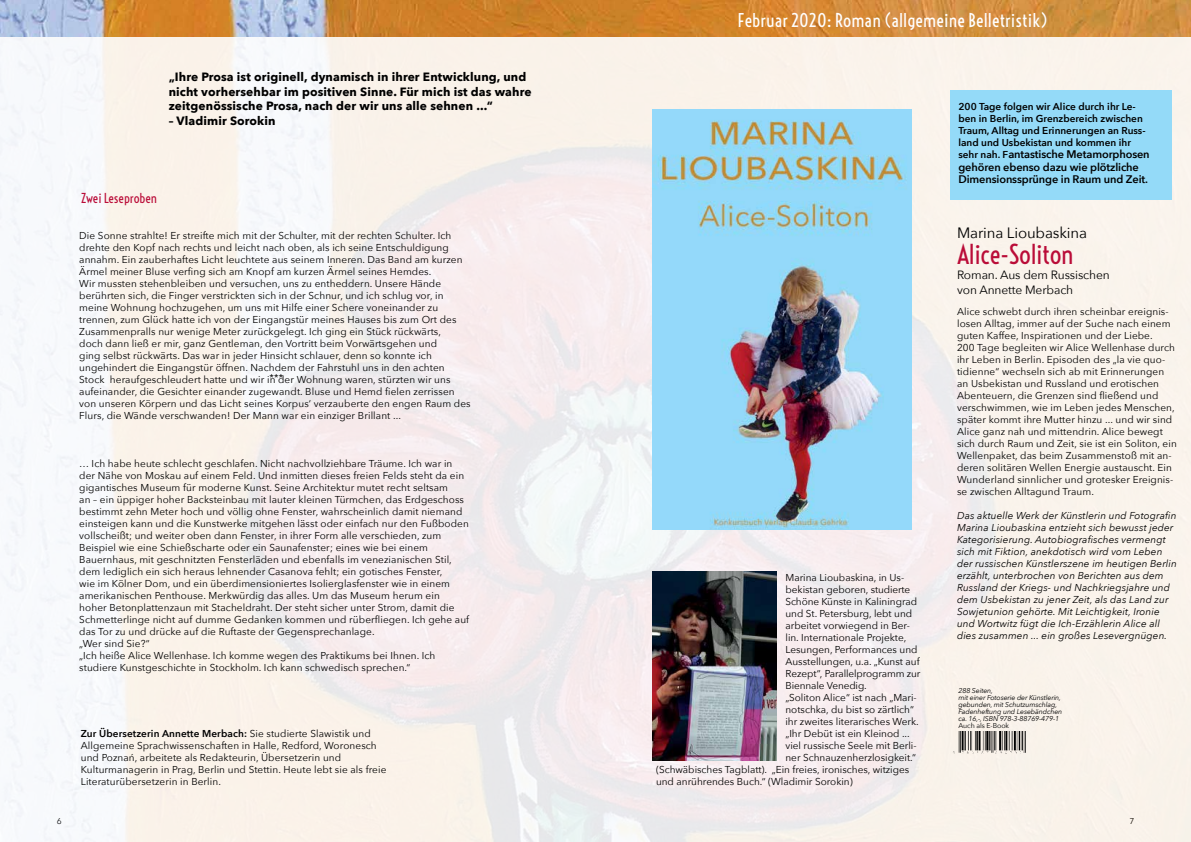
<style>
.page{position:relative;width:1191px;height:842px;background:#fff}
.page>*{position:absolute;margin:0;border:0;box-sizing:border-box;transform-origin:0 0}
.t1{font:26px "Voltaire";letter-spacing:-.02em;color:#ba0c38}
.t2{font:18px "Voltaire";color:#fff}
.t3{font:15px "Avenir Next";letter-spacing:-.01em;color:#000}
.t4{font:13px "Voltaire";letter-spacing:-.01em;color:#ba0c38}
.t5{font:700 12px/14.4px "Avenir Next";letter-spacing:.01em;color:#000}
.t6{font:12px/15px "Avenir Next";letter-spacing:-.01em;color:#000}
.t7{font:600 11px/12.5px "Avenir Next";letter-spacing:-.01em;color:#000}
.t8{font:10px/12px "Avenir Next";letter-spacing:.01em;color:#000}
.t9{font:italic 10px/12px "Avenir Next";letter-spacing:.01em;color:#000}
.t10{font:600 10px/12px "Avenir Next";color:#000}
.t11{font:10px "Avenir Next";letter-spacing:-.01em;color:#000}
.t12{font:8.5px "Avenir Next";color:#000}
.t13{font:italic 7px/7px "Avenir Next";letter-spacing:-.015em;color:#000}
.t14{font:7px "Avenir Next";letter-spacing:-.01em;color:#000}
.s1{font-weight:600}
.s2{font-size:10px}
</style>
<div class="page">
<img style="left:0;top:37px;width:1191px;height:805px">
<div style="left:950px;top:91px;width:221px;height:109px;background:#94daf8"></div>
<img style="left:0;top:0;width:1191px;height:37px">
<img style="left:951px;top:732px;width:74px;height:22px">
<img style="left:652px;top:571px;width:125px;height:189px">
<img style="left:653px;top:109px;width:258px;height:421px">
<p class="t5" style="left:169px;top:70px;width:364px">„Ihre Prosa ist originell, dynamisch in ihrer Entwicklung, und nicht vorhersehbar im positiven Sinne. Für mich ist das wahre zeitgenössische Prosa, nach der wir uns alle sehnen ...“</p>
<p class="t5" style="left:169px;top:113px;width:108px">– Vladimir Sorokin</p>
<h3 class="t4" style="left:81px;top:190px;width:78px">Zwei Leseproben</h3>
<p class="t8" style="left:79px;top:229px;width:393px">Die Sonne strahlte! Er streifte mich mit der Schulter, mit der rechten Schulter. Ich drehte den Kopf nach rechts und leicht nach oben, als ich seine Entschuldigung annahm. Ein zauberhaftes Licht leuchtete aus seinem Inneren. Das Band am kurzen Ärmel meiner Bluse verfing sich am Knopf am kurzen Ärmel seines Hemdes.<br>Wir mussten stehenbleiben und versuchen, uns zu entheddern. Unsere Hände berührten sich, die Finger verstrickten sich in der Schnur, und ich schlug vor, in meine Wohnung hochzugehen, um uns mit Hilfe einer Schere voneinander zu trennen, zum Glück hatte ich von der Eingangstür meines Hauses bis zum Ort des Zusammenpralls nur wenige Meter zurückgelegt. Ich ging ein Stück rückwärts,<br>doch dann ließ er mir, ganz Gentleman, den Vortritt beim Vorwärtsgehen und<br>ging selbst rückwärts. Das war in jeder Hinsicht schlauer, denn so konnte ich ungehindert die Eingangstür öffnen. Nachdem der Fahrstuhl uns in den achten Stock heraufgeschleudert hatte und wir in der Wohnung waren, stürzten wir uns aufeinander, die Gesichter einander zugewandt. Bluse und Hemd fielen zerrissen von unseren Körpern und das Licht seines Korpus‘ verzauberte den engen Raum des Flurs, die Wände verschwanden! Der Mann war ein einziger Brillant ...</p>
<p class="t8" style="left:79px;top:457px;width:391px">… Ich habe heute schlecht geschlafen. Nicht nachvollziehbare Träume. Ich war in der Nähe von Moskau auf einem Feld. Und inmitten dieses freien Felds steht da ein gigantisches Museum für moderne Kunst. Seine Architektur mutet recht seltsam<br>an – ein üppiger hoher Backsteinbau mit lauter kleinen Türmchen, das Erdgeschoss bestimmt zehn Meter hoch und völlig ohne Fenster, wahrscheinlich damit niemand einsteigen kann und die Kunstwerke mitgehen lässt oder einfach nur den Fußboden vollscheißt; und weiter oben dann Fenster, in ihrer Form alle verschieden, zum Beispiel wie eine Schießscharte oder ein Saunafenster; eines wie bei einem Bauernhaus, mit geschnitzten Fensterläden und ebenfalls im venezianischen Stil, dem lediglich ein sich heraus lehnender Casanova fehlt; ein gotisches Fenster,<br>wie im Kölner Dom, und ein überdimensioniertes Isolierglasfenster wie in einem amerikanischen Penthouse. Merkwürdig das alles. Um das Museum herum ein hoher Betonplattenzaun mit Stacheldraht. Der steht sicher unter Strom, damit die Schmetterlinge nicht auf dumme Gedanken kommen und rüberfliegen. Ich gehe auf das Tor zu und drücke auf die Ruftaste der Gegensprechanlage.<br>„Wer sind Sie?“<br>„Ich heiße Alice Wellenhase. Ich komme wegen des Praktikums bei Ihnen. Ich studiere Kunstgeschichte in Stockholm. Ich kann schwedisch sprechen.“</p>
<p class="t8" style="left:270px;top:372px;width:15px">***</p>
<p class="t8" style="left:81px;top:727px;width:307px"><span class="s1">Zur Übersetzerin Annette Merbach:</span> Sie studierte Slawistik und Allgemeine Sprachwissenschaften in Halle, Redford, Woronesch und Poznań, arbeitete als Redakteurin, Übersetzerin und Kulturmanagerin in Prag, Berlin und Stettin. Heute lebt sie als freie Literaturübersetzerin in Berlin.</p>
<h2 class="t2" style="left:737px;top:9px;width:311px">Februar 2020: Roman (allgemeine Belletristik)</h2>
<p class="t10" style="left:958px;top:100px;width:189px">200 Tage folgen wir Alice durch ihr Le&shy;ben in Berlin, im Grenzbereich zwischen Traum, Alltag und Erinnerungen an Russ&shy;land und Usbekistan und kommen ihr</p>
<p class="t7" style="left:958px;top:148px;width:193px"><span class="s2">sehr nah. F</span>antastische Metamorphosen gehören ebenso dazu wie plötzliche<br>Dimensionssprünge in Raum und Zeit.</p>
<p class="t8" style="left:785px;top:571px;width:120px">Marina Lioubaskina, in Us-</p>
<p class="t8" style="left:785px;top:583px;width:126px">bekistan geboren, studierte</p>
<p class="t11" style="left:785px;top:593px;width:133px">Schöne Künste in Kaliningrad</p>
<p class="t8" style="left:785px;top:607px;width:128px">und St. Petersburg, lebt und</p>
<p class="t8" style="left:785px;top:619px;width:126px">arbeitet vorwiegend in Ber-</p>
<p class="t8" style="left:785px;top:631px;width:122px">lin. Internationale Projekte,</p>
<p class="t8" style="left:785px;top:643px;width:134px">Lesungen, Performances und</p>
<p class="t8" style="left:785px;top:655px;width:136px">Ausstellungen, u.a. „Kunst auf</p>
<p class="t11" style="left:785px;top:665px;width:137px">Rezept“, Parallelprogramm zur</p>
<p class="t11" style="left:785px;top:677px;width:83px">Biennale Venedig.</p>
<p class="t8" style="left:785px;top:691px;width:133px">„Soliton Alice“ ist nach „Mari-</p>
<p class="t8" style="left:785px;top:703px;width:130px">notschka, du bist so zärtlich“</p>
<p class="t8" style="left:785px;top:715px;width:135px">ihr zweites literarisches Werk.</p>
<p class="t8" style="left:785px;top:727px;width:126px">„Ihr Debüt ist ein Kleinod ...</p>
<p class="t8" style="left:785px;top:739px;width:133px">viel russische Seele mit Berli-</p>
<p class="t8" style="left:785px;top:751px;width:132px">ner Schnauzenherzlosigkeit.“</p>
<p class="t8" style="left:656px;top:763px;width:255px">(Schwäbisches Tagblatt). „Ein freies, ironisches, witziges</p>
<p class="t8" style="left:656px;top:775px;width:198px">und anrührendes Buch.“ (Wladimir Sorokin)</p>
<h3 class="t3" style="left:957px;top:220px;width:132px">Marina Lioubaskina</h3>
<h1 class="t1" style="left:957px;top:239px;width:118px">Alice-Soliton</h1>
<p class="t6" style="left:957px;top:267px;width:154px">Roman. Aus dem Russischen von Annette Merbach</p>
<p class="t8" style="left:957px;top:305px;width:221px">Alice schwebt durch ihren scheinbar ereignis&shy;losen Alltag, immer auf der Suche nach einem guten Kaffee, Inspirationen und der Liebe.<br>200 Tage begleiten wir Alice Wellenhase durch ihr Leben in Berlin. Episoden des „la vie quo&shy;tidienne“ wechseln sich ab mit Erinnerungen an Usbekistan und Russland und erotischen Abenteuern, die Grenzen sind fließend und verschwimmen, wie im Leben jedes Menschen, später kommt ihre Mutter hinzu ... und wir sind Alice ganz nah und mittendrin. Alice bewegt sich durch Raum und Zeit, sie ist ein Soliton, ein Wellenpaket, das beim Zusammenstoß mit an&shy;deren solitären Wellen Energie austauscht. Ein Wunderland sinnlicher und grotesker Ereignis&shy;se zwischen Alltagund Traum.</p>
<p class="t9" style="left:957px;top:509px;width:221px">Das aktuelle Werk der Künstlerin und Fotografin Marina Lioubaskina entzieht sich bewusst jeder Kategorisierung. Autobiografisches vermengt sich mit Fiktion, anekdotisch wird vom Leben der russischen Künstlerszene im heutigen Berlin erzählt, unterbrochen von Berichten aus dem Russland der Kriegs- und Nachkriegsjahre und dem Usbekistan zu jener Zeit, als das Land zur Sowjetunion gehörte. Mit Leichtigkeit, Ironie und Wortwitz fügt die Ich-Erzählerin Alice all dies zusammen ... ein großes Lesevergnügen.</p>
<p class="t13" style="left:958px;top:687px;width:105px">288 Seiten,<br>mit einer Fotoserie der Künstlerin, gebunden, mit Schutzumschlag,<br>Fadenheftung und Lesebändchen ca. 16,-, ISBN 978-3-88769-479-1</p>
<p class="t14" style="left:958px;top:720px;width:52px">Auch als E-Book</p>
<p class="t12" style="left:57px;top:814px;width:6px">6</p>
<p class="t12" style="left:1129px;top:814px;width:6px">7</p>
</div>
